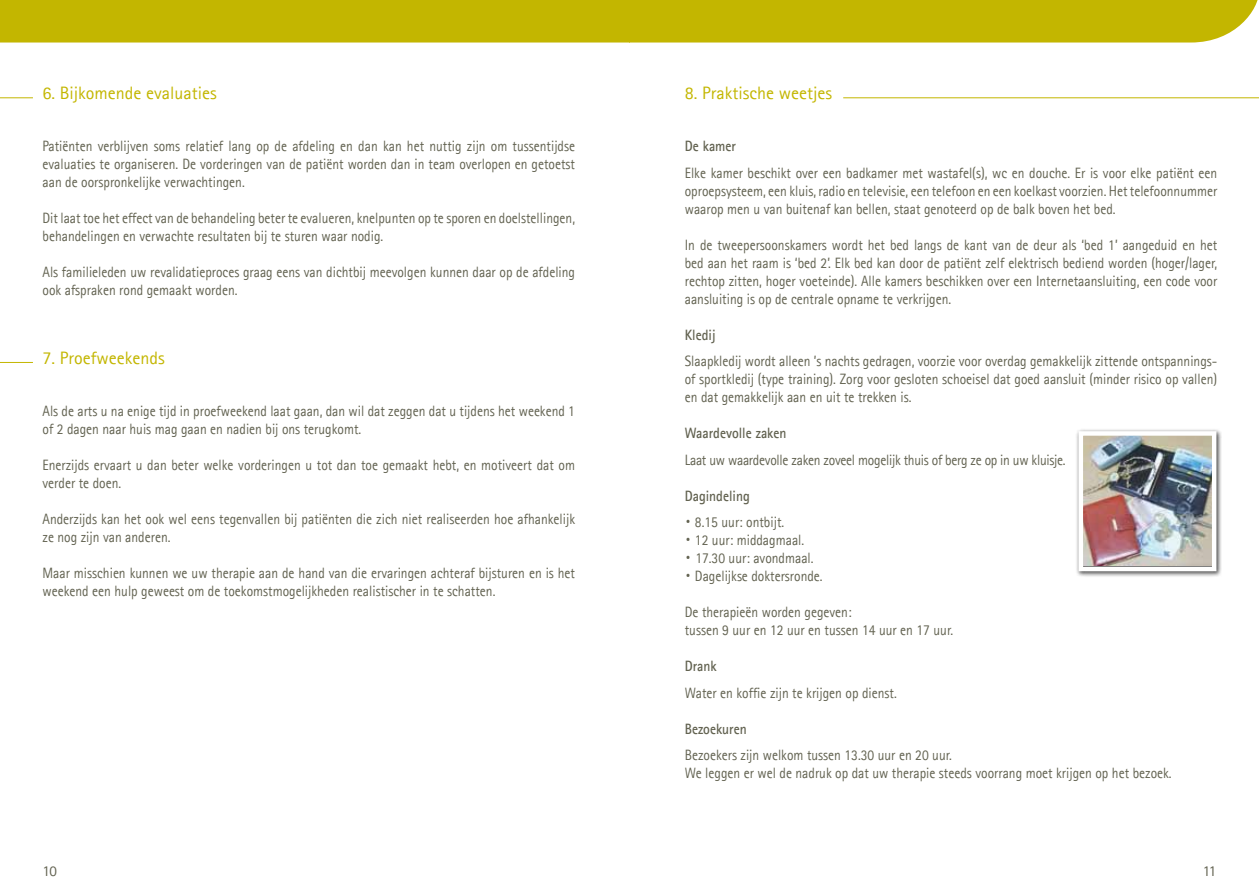
<style>
.page{position:relative;width:1259px;height:893px;background:#fff}
.page>*{position:absolute;margin:0;border:0;box-sizing:border-box;transform-origin:0 0}
.t1{font:18px "Agfa Rotis Sans Serif";color:#c3b600}
.t2{font:15px/18px "Agfa Rotis Sans Serif";color:#626250;scale:.9 1}
.t3{font:15px "Agfa Rotis Sans Serif";letter-spacing:-.02em;color:#626250;scale:.9 1}
.t4{font:700 15px "Agfa Rotis Sans Serif";color:#626250;scale:.9 1}
.t5{font:15px "Agfa Rotis Sans Serif";color:#626250}
.s1{font-family:"ITC Avant Garde Std"}
</style>
<div class="page">
<div style="left:0;top:0;width:1258px;height:43px;background:#c3b600"></div>
<hr style="left:0;top:97px;width:33px;height:1px;background:#c3b600">
<hr style="left:0;top:362px;width:33px;height:1px;background:#c3b600">
<hr style="left:843px;top:97px;width:416px;height:1px;background:#c3b600">
<div style="left:1075px;top:428px;width:147px;height:149px;background:#000;opacity:.75"></div>
<img style="left:1083px;top:436px;width:128px;height:130px">
<div style="left:1078px;top:431px;width:138px;height:140px;border:4px solid #fff"></div>
<p class="t1" style="left:43px;top:82px;width:176px">6. Bijkomende evaluaties</p>
<p class="t2" style="left:43px;top:137px;width:593px;text-align:justify">Patiënten verblijven soms relatief lang op de afdeling en dan kan het nuttig zijn om tussentijdse evaluaties te organiseren. De vorderingen van de patiënt worden dan in team overlopen en getoetst aan de oorspronkelijke verwachtingen.</p>
<p class="t2" style="left:43px;top:209px;width:593px">Dit laat toe het effect van de behandeling beter te evalueren, knelpunten op te sporen en doelstellingen, behandelingen en verwachte resultaten bij te sturen waar nodig.</p>
<p class="t2" style="left:43px;top:263px;width:593px">Als familieleden uw revalidatieproces graag eens van dichtbij meevolgen kunnen daar op de afdeling ook afspraken rond gemaakt worden.</p>
<p class="t1" style="left:43px;top:347px;width:124px">7. Proefweekends</p>
<p class="t2" style="left:43px;top:402px;width:593px">Als de arts u na enige tijd in proefweekend laat gaan, dan wil dat zeggen dat u tijdens het weekend 1 of 2 dagen naar huis mag gaan en nadien bij ons terugkomt.</p>
<p class="t2" style="left:43px;top:456px;width:593px">Enerzijds ervaart u dan beter welke vorderingen u tot dan toe gemaakt hebt, en motiveert dat om verder te doen.</p>
<p class="t2" style="left:43px;top:510px;width:593px">Anderzijds kan het ook wel eens tegenvallen bij patiënten die zich niet realiseerden hoe afhankelijk ze nog zijn van anderen.</p>
<p class="t2" style="left:43px;top:564px;width:593px">Maar misschien kunnen we uw therapie aan de hand van die ervaringen achteraf bijsturen en is het weekend een hulp geweest om de toekomstmogelijkheden realistischer in te schatten.</p>
<p class="t1" style="left:685px;top:82px;width:149px">8. Praktische weetjes</p>
<p class="t4" style="left:685px;top:136px;width:58px">De kamer</p>
<p class="t2" style="left:685px;top:163px;width:593px;text-align:justify">Elke kamer beschikt over een badkamer met wastafel(s), wc en douche. Er is voor elke patiënt een oproepsysteem, een kluis, radio en televisie, een telefoon en een koelkast voorzien. Het telefoonnummer waarop men u van buitenaf kan bellen, staat genoteerd op de balk boven het bed.</p>
<p class="t2" style="left:685px;top:235px;width:593px;text-align:justify">In de tweepersoonskamers wordt het bed langs de kant van de deur als ‘bed 1’ aangeduid en het bed aan het raam is ‘bed 2’. Elk bed kan door de patiënt zelf elektrisch bediend worden (hoger/lager, rechtop zitten, hoger voeteinde). Alle kamers beschikken over een Internetaansluiting, een code voor aansluiting is op de centrale opname te verkrijgen.</p>
<p class="t4" style="left:685px;top:325px;width:36px">Kledij</p>
<p class="t2" style="left:685px;top:352px;width:593px;text-align:justify">Slaapkledij wordt alleen ’s nachts gedragen, voorzie voor overdag gemakkelijk zittende ontspannings&shy;of sportkledij (type training). Zorg voor gesloten schoeisel dat goed aansluit (minder risico op vallen) en dat gemakkelijk aan en uit te trekken is.</p>
<p class="t4" style="left:685px;top:423px;width:115px">Waardevolle zaken</p>
<p class="t3" style="left:685px;top:451px;width:425px">Laat uw waardevolle zaken zoveel mogelijk thuis of berg ze op in uw kluisje.</p>
<p class="t4" style="left:685px;top:486px;width:74px">Dagindeling</p>
<p class="t2" style="left:685px;top:513px;width:112px"><span class="s1">•</span> 8.15 uur: ontbijt.</p>
<p class="t2" style="left:685px;top:531px;width:134px"><span class="s1">•</span> 12 uur: middagmaal.</p>
<p class="t2" style="left:685px;top:549px;width:145px"><span class="s1">•</span> 17.30 uur: avondmaal.</p>
<p class="t2" style="left:685px;top:567px;width:155px"><span class="s1">•</span> Dagelijkse doktersronde.</p>
<p class="t2" style="left:685px;top:603px;width:300px">De therapieën worden gegeven:<br>tussen 9 uur en 12 uur en tussen 14 uur en 17 uur.</p>
<p class="t4" style="left:685px;top:656px;width:37px">Drank</p>
<p class="t2" style="left:685px;top:683px;width:237px">Water en koffie zijn te krijgen op dienst.</p>
<p class="t4" style="left:685px;top:719px;width:70px">Bezoekuren</p>
<p class="t2" style="left:685px;top:746px;width:542px">Bezoekers zijn welkom tussen 13.30 uur en 20 uur.<br>We leggen er wel de nadruk op dat uw therapie steeds voorrang moet krijgen op het bezoek.</p>
<p class="t5" style="left:43px;top:862px;width:16px">10</p>
<p class="t5" style="left:1202px;top:862px;width:15px">11</p>
</div>
